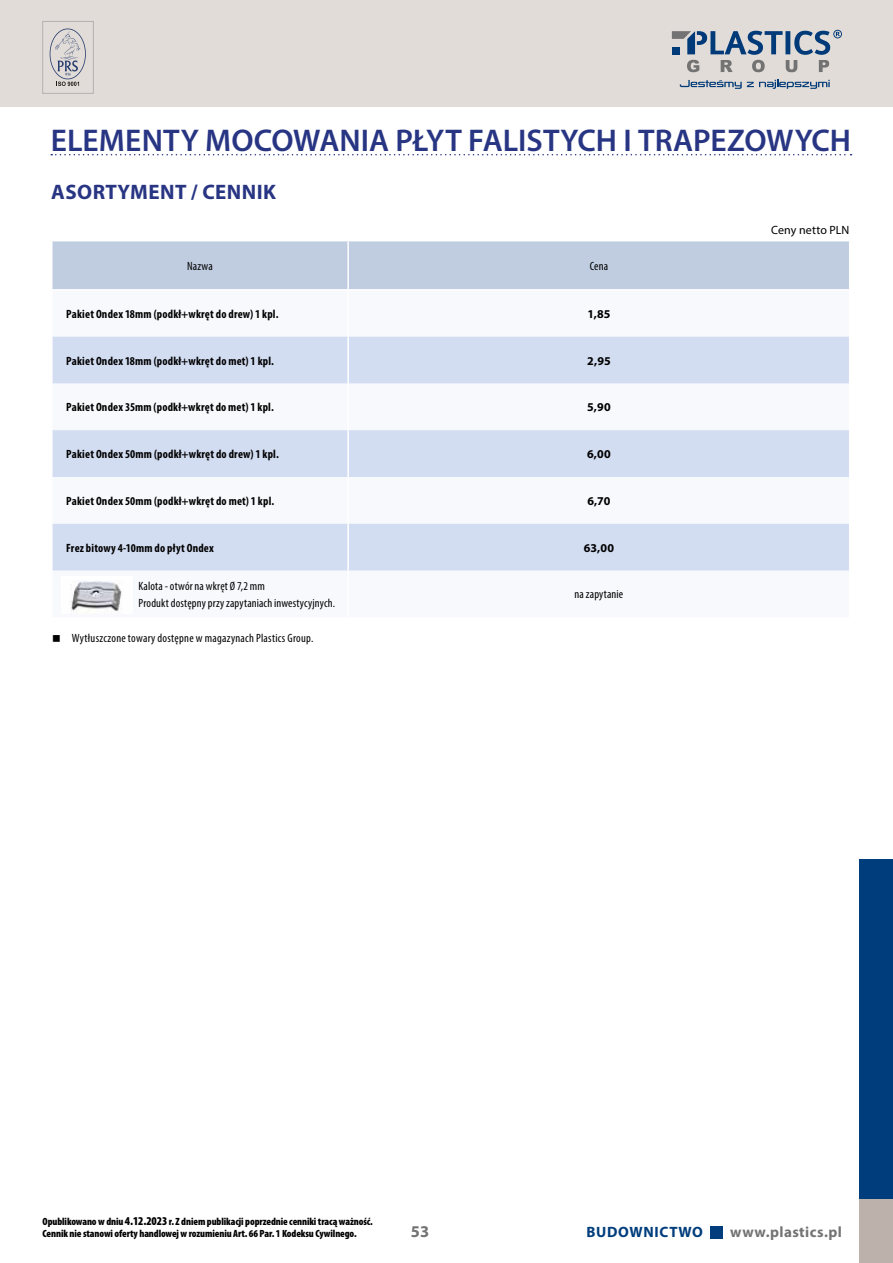
<style>
.page{position:relative;width:893px;height:1263px;background:#fff}
.page>*{position:absolute;margin:0;border:0;box-sizing:border-box;transform-origin:0 0}
.t1{font:600 31.5px "Myriad Pro";letter-spacing:-.005em;color:#283583}
.t2{font:700 21px "Myriad Pro";letter-spacing:.02em;color:#283583}
.t3{font:700 16.5px "Myriad Pro";color:#747373}
.t4{font:700 15px "Myriad Pro";letter-spacing:.03em;color:#747373}
.t5{font:700 15px "Myriad Pro";letter-spacing:.045em;color:#003d7c}
.t6{font:700 condensed 12px "Myriad Pro";letter-spacing:.015em;color:#000}
.t7{font:condensed 12px/16.5px "Myriad Pro";letter-spacing:.015em;color:#000}
.t8{font:700 12px "Myriad Pro";letter-spacing:.005em;color:#000}
.t9{font:12px "Myriad Pro";letter-spacing:.005em;color:#000}
.t10{font:900 condensed 10.5px/12px "Myriad Pro";letter-spacing:-.01em;color:#000}
.s1{font-size:12px}
</style>
<div class="page">
<div style="left:0;top:0;width:893px;height:106px;background:#e1dcd7"></div>
<svg style="left:672px;top:30px;width:170px;height:42px"></svg>
<svg style="left:680px;top:80px;width:150px;height:9px"></svg>
<div style="left:710px;top:1226px;width:13px;height:13px;background:#003d7c"></div>
<div style="left:859px;top:859px;width:34px;height:340px;background:#003d7c"></div>
<div style="left:859px;top:1199px;width:34px;height:64px;background:#bcb1ab"></div>
<svg style="left:50px;top:29px;width:36px;height:57px"></svg>
<div style="left:43px;top:21px;width:51px;height:73px;border:1px solid #b3b2b2"></div>
<div style="left:53px;top:241px;width:796px;height:48px;background:#c0cde1"></div>
<svg style="left:53px;top:337px;width:796px;height:233px;fill:#d3ddf2"></svg>
<hr style="left:347px;top:241px;width:2px;height:48px;background:#fff">
<hr style="left:347px;top:337px;width:2px;height:46px;background:#fff">
<hr style="left:347px;top:383px;width:2px;height:47px;background:#fff">
<hr style="left:347px;top:430px;width:2px;height:47px;background:#fff">
<hr style="left:347px;top:477px;width:2px;height:47px;background:#fff">
<hr style="left:347px;top:524px;width:2px;height:46px;background:#fff">
<img style="left:70px;top:580px;width:52px;height:33px">
<svg style="left:51px;top:154px;width:800px;height:1px"></svg>
<h1 class="t1" style="left:51px;top:121px;width:802px">ELEMENTY MOCOWANIA PŁYT FALISTYCH I TRAPEZOWYCH</h1>
<h2 class="t2" style="left:51px;top:178px;width:226px">ASORTYMENT / CENNIK</h2>
<p class="t7" style="left:187px;top:257px;width:27px">Nazwa</p>
<p class="t7" style="left:590px;top:257px;width:20px">Cena</p>
<p class="t6" style="left:66px;top:306px;width:214px">Pakiet Ondex 18mm (podkł+wkręt do drew) 1 kpl.</p>
<p class="t8" style="left:587px;top:306px;width:25px">1,85</p>
<p class="t6" style="left:66px;top:353px;width:209px">Pakiet Ondex 18mm (podkł+wkręt do met) 1 kpl.</p>
<p class="t8" style="left:587px;top:353px;width:25px">2,95</p>
<p class="t6" style="left:66px;top:400px;width:209px">Pakiet Ondex 35mm (podkł+wkręt do met) 1 kpl.</p>
<p class="t8" style="left:587px;top:399px;width:25px">5,90</p>
<p class="t6" style="left:66px;top:447px;width:214px">Pakiet Ondex 50mm (podkł+wkręt do drew) 1 kpl.</p>
<p class="t8" style="left:587px;top:446px;width:25px">6,00</p>
<p class="t6" style="left:66px;top:493px;width:210px">Pakiet Ondex 50mm (podkł+wkręt do met) 1 kpl.</p>
<p class="t8" style="left:587px;top:493px;width:25px">6,70</p>
<p class="t6" style="left:66px;top:540px;width:149px">Frez bitowy 4-10mm do płyt Ondex</p>
<p class="t8" style="left:584px;top:540px;width:32px">63,00</p>
<p class="t7" style="left:139px;top:578px;width:198px">Kalota - otwór na wkręt Ø 7,2 mm<br>Produkt dostępny przy zapytaniach inwestycyjnych.</p>
<p class="t7" style="left:575px;top:586px;width:50px">na zapytanie</p>
<p class="t7" style="left:72px;top:629px;width:243px">Wytłuszczone towary dostępne w magazynach Plastics Group.</p>
<p class="t9" style="left:771px;top:222px;width:80px">Ceny netto PLN</p>
<p class="t10" style="left:43px;top:1216px;width:332px">Opublikowano w dniu <span class="s1">4.12.2023</span> r. Z dniem publikacji poprzednie cenniki tracą ważność.<br>Cennik nie stanowi oferty handlowej w rozumieniu Art. 66 Par. 1 Kodeksu Cywilnego.</p>
<h3 class="t3" style="left:411px;top:1221px;width:20px">53</h3>
<p class="t5" style="left:586px;top:1222px;width:118px">BUDOWNICTWO</p>
<p class="t4" style="left:730px;top:1222px;width:113px">www.plastics.pl</p>
</div>
